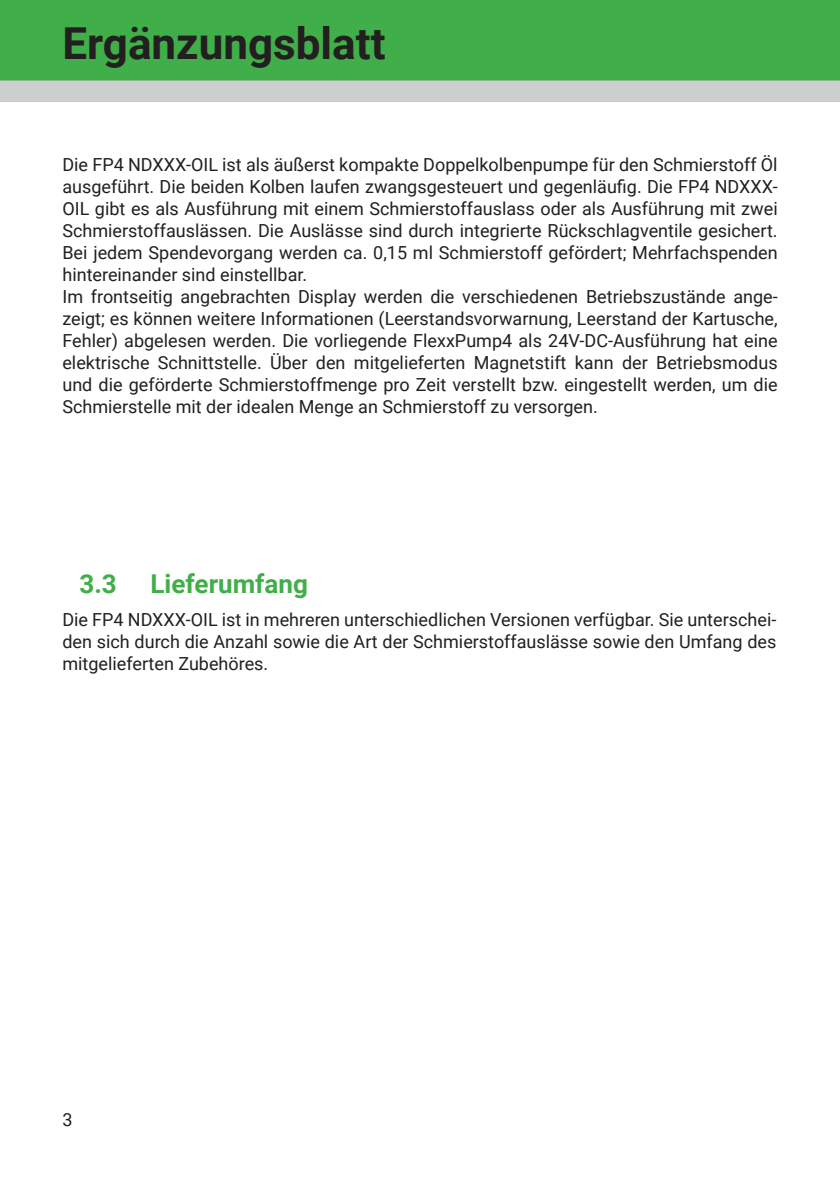
<style>
.page{position:relative;width:840px;height:1191px;background:#fff}
.page>*{position:absolute;margin:0;border:0;box-sizing:border-box;transform-origin:0 0}
.t1{font:700 44px "Roboto";color:#231f20}
.Headline2-0{font:700 26px "Roboto";color:#40ae49}
.fliesstext_blocksatz{font:18px/22px "Roboto";color:#231f20;text-align:justify}
</style>
<div class="page">
<div style="left:0;top:0;width:839px;height:80px;background:#40ae49"></div>
<svg style="left:0;top:80px;width:839px;height:22px;background:#c9cdcc"></svg>
<h1 class="t1" style="left:62px;top:12px;width:324px">Ergänzungsblatt</h1>
<p class="fliesstext_blocksatz" style="left:62px;top:153px;width:716px">Die FP4 NDXXX-OIL ist als äußerst kompakte Doppelkolbenpumpe für den Schmierstoff Öl ausgeführt. Die beiden Kolben laufen zwangsgesteuert und gegenläufig. Die FP4 NDXXX-OIL gibt es als Ausführung mit einem Schmierstoffauslass oder als Ausführung mit zwei Schmierstoffauslässen. Die Auslässe sind durch integrierte Rückschlagventile gesichert.<br>Bei jedem Spendevorgang werden ca. 0,15 ml Schmierstoff gefördert; Mehrfachspenden hintereinander sind einstellbar.</p>
<p class="fliesstext_blocksatz" style="left:62px;top:285px;width:716px">Im frontseitig angebrachten Display werden die verschiedenen Betriebszustände ange&shy;zeigt; es können weitere Informationen (Leerstandsvorwarnung, Leerstand der Kartusche, Fehler) abgelesen werden. Die vorliegende FlexxPump4 als 24V-DC-Ausführung hat eine elektrische Schnittstelle. Über den mitgelieferten Magnetstift kann der Betriebsmodus und die geförderte Schmierstoffmenge pro Zeit verstellt bzw. eingestellt werden, um die Schmierstelle mit der idealen Menge an Schmierstoff zu versorgen.</p>
<p class="Headline2-0" style="left:79px;top:565px;width:39px">3.3</p>
<p class="Headline2-0" style="left:150px;top:565px;width:159px">Lieferumfang</p>
<p class="fliesstext_blocksatz" style="left:62px;top:608px;width:715px">Die FP4 NDXXX-OIL ist in mehreren unterschiedlichen Versionen verfügbar. Sie unterschei&shy;den sich durch die Anzahl sowie die Art der Schmierstoffauslässe sowie den Umfang des mitgelieferten Zubehöres.</p>
<p class="fliesstext_blocksatz" style="left:62px;top:1108px;width:12px">3</p>
</div>
